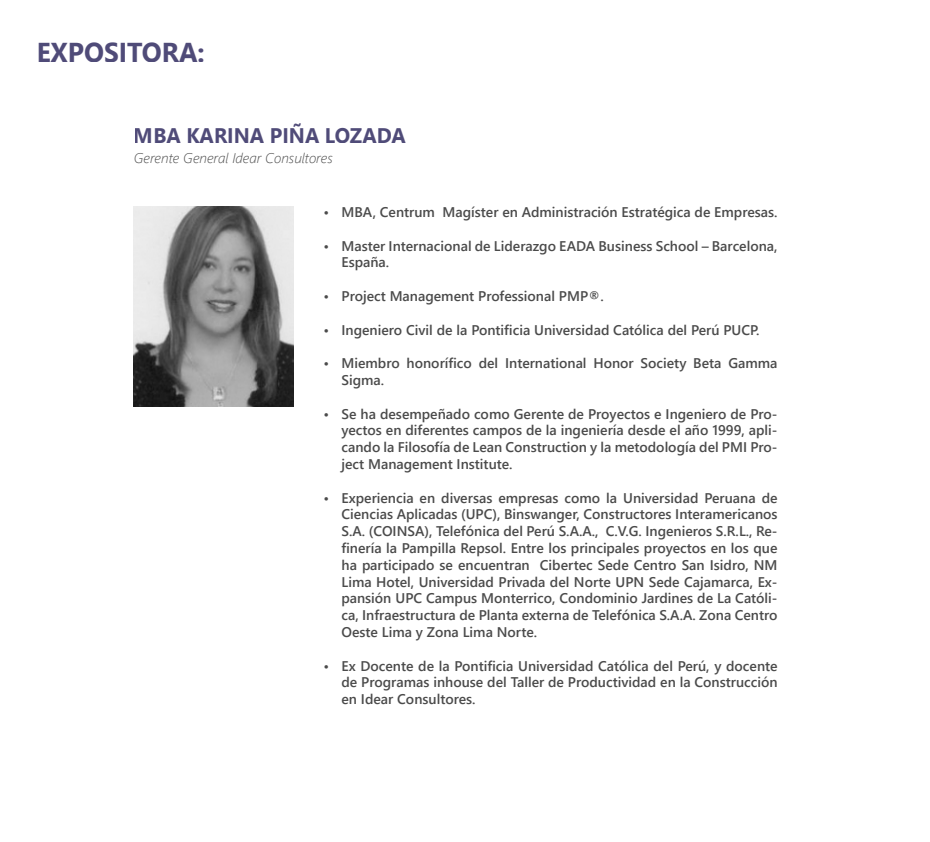
<style>
.page{position:relative;width:930px;height:842px;background:#fff}
.page>*{position:absolute;margin:0;border:0;box-sizing:border-box;transform-origin:0 0}
.t1{font:700 27.3px "Segoe UI";color:#241e57}
.t2{font:700 21.1px "Segoe UI";color:#241e57}
.t3{font:600 14px/16.8px "Segoe UI";color:#4b4b4b;text-align:justify}
.t4{font:italic 300 14px "Segoe UI";color:#4b4b4b}
</style>
<div class="page">
<img style="left:134px;top:207px;width:160px;height:200px">
<h1 class="t1" style="left:36px;top:30px;width:170px">EXPOSITORA:</h1>
<h2 class="t2" style="left:134px;top:118px;width:273px">MBA KARINA PIÑA LOZADA</h2>
<p class="t4" style="left:134px;top:148px;width:200px">Gerente General Idear Consultores</p>
<p class="t3" style="left:323px;top:203px;width:455px">• MBA, Centrum Magíster en Administración Estratégica de Empresas.</p>
<p class="t3" style="left:341px;top:237px;width:437px;text-indent:-18px">• Master Internacional de Liderazgo EADA Business School – Barcelona,<br>España.</p>
<p class="t3" style="left:323px;top:287px;width:282px">• Project Management Professional PMP®.</p>
<p class="t3" style="left:323px;top:321px;width:437px">• Ingeniero Civil de la Pontificia Universidad Católica del Perú PUCP.</p>
<p class="t3" style="left:341px;top:355px;width:437px;text-indent:-18px">• Miembro honorífico del International Honor Society Beta Gamma<br>Sigma.</p>
<p class="t3" style="left:341px;top:405px;width:437px;text-indent:-18px">• Se ha desempeñado como Gerente de Proyectos e Ingeniero de Pro&shy;yectos en diferentes campos de la ingeniería desde el año 1999, apli&shy;cando la Filosofía de Lean Construction y la metodología del PMI Pro&shy;ject Management Institute.</p>
<p class="t3" style="left:341px;top:489px;width:437px;text-indent:-18px">• Experiencia en diversas empresas como la Universidad Peruana de Ciencias Aplicadas (UPC), Binswanger, Constructores Interamericanos S.A. (COINSA), Telefónica del Perú S.A.A., C.V.G. Ingenieros S.R.L., Re&shy;finería la Pampilla Repsol. Entre los principales proyectos en los que ha participado se encuentran Cibertec Sede Centro San Isidro, NM Lima Hotel, Universidad Privada del Norte UPN Sede Cajamarca, Ex&shy;pansión UPC Campus Monterrico, Condominio Jardines de La Católi&shy;ca, Infraestructura de Planta externa de Telefónica S.A.A. Zona Centro Oeste Lima y Zona Lima Norte.</p>
<p class="t3" style="left:341px;top:657px;width:437px;text-indent:-18px">• Ex Docente de la Pontificia Universidad Católica del Perú, y docente de Programas inhouse del Taller de Productividad en la Construcción en Idear Consultores.</p>
</div>
